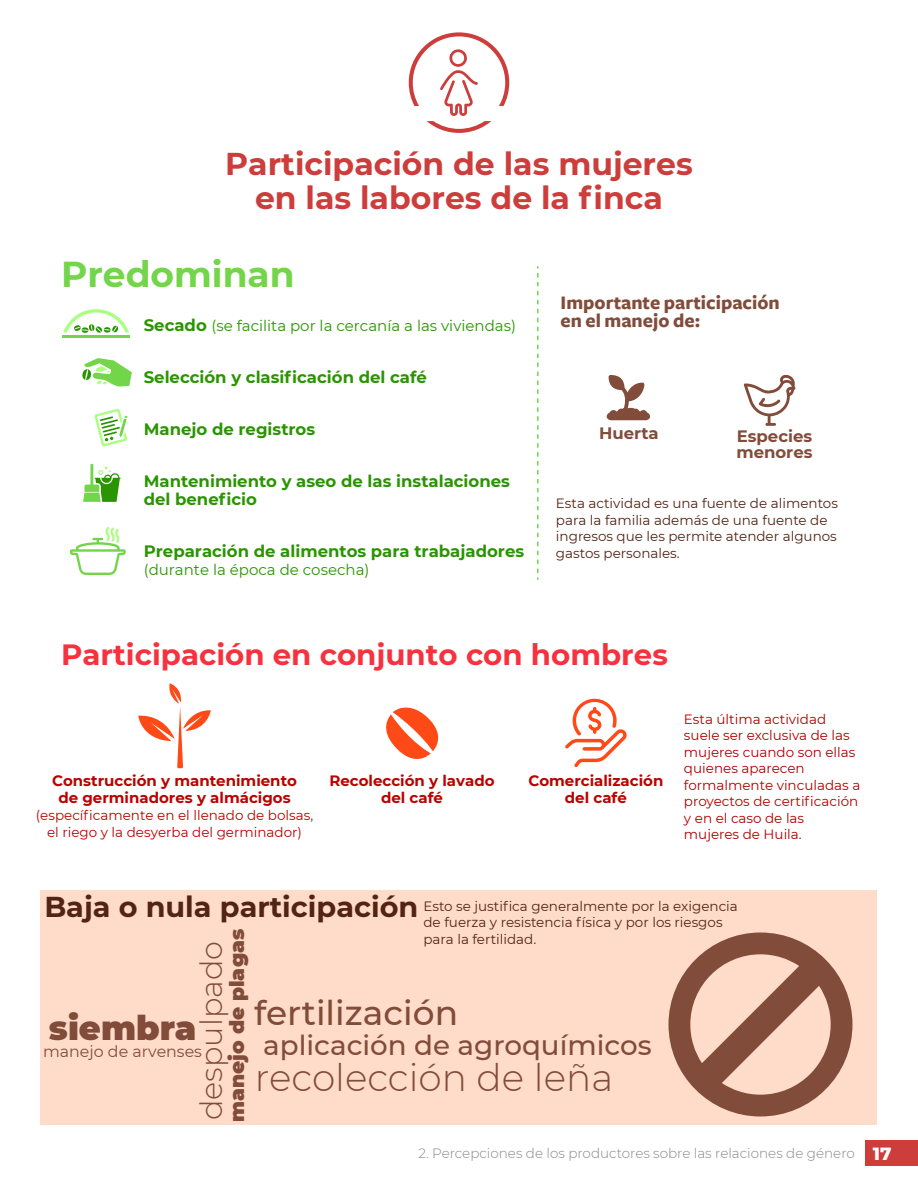
<style>
.page{position:relative;width:918px;height:1188px;background:#fff}
.page>*{position:absolute;margin:0;border:0;box-sizing:border-box;transform-origin:0 0}
.t1{font:300 37.5px "Montserrat";color:#814c3a}
.t2{font:700 36px "Montserrat";color:#72d54a}
.t3{font:500 34.5px "Montserrat";color:#814c3a}
.t4{font:900 33.75px "Montserrat";color:#814c3a}
.t5{font:700 31.5px/33.9px "Montserrat";color:#cc3d3b;text-align:center}
.t6{font:300 30.3px "Montserrat";color:#814c3a}
.t7{font:700 29.25px "Montserrat";color:#f7323f}
.t8{font:700 28.8px "Montserrat";color:#532415}
.t9{font:500 27.75px "Montserrat";color:#814c3a}
.t10{font:900 20.1px "Montserrat";color:#814c3a}
.t11{font:700 19.95px "Freight Sans";color:#814c3a}
.t12{font:700 16.5px/18.5px "Montserrat";color:#2a9500}
.t13{font:700 16.5px/16.5px "Montserrat";color:#814c3a}
.t14{font:15.9px "Montserrat";color:#814c3a}
.t15{font:700 15px/17px "Montserrat";color:#ba0300;text-align:center}
.t16{font:15px "Montserrat";color:#2a9500}
.t17{font:13.5px/16.5px "Montserrat";color:#532415}
.t18{font:13.5px/16.5px "Montserrat";color:#b00000}
.t19{font:13.5px/17px "Montserrat";color:#ba0300;text-align:center}
.t20{font:300 13.5px "Montserrat";color:#878787}
.s1{font-weight:700;font-size:16.5px}
.s2{font-weight:800;font-size:18px;color:#fff}
</style>
<div class="page">
<svg style="left:409px;top:32px;width:100px;height:101px"></svg>
<hr style="left:62px;top:335px;width:68px;height:3px;background:#72d54a">
<svg style="left:63px;top:309px;width:66px;height:24px"></svg>
<svg style="left:82px;top:358px;width:50px;height:29px"></svg>
<svg style="left:94px;top:409px;width:34px;height:38px"></svg>
<svg style="left:83px;top:464px;width:38px;height:38px"></svg>
<svg style="left:70px;top:527px;width:56px;height:48px"></svg>
<svg style="left:537px;top:266px;width:1px;height:314px"></svg>
<svg style="left:607px;top:375px;width:43px;height:45px"></svg>
<svg style="left:744px;top:375px;width:52px;height:51px"></svg>
<div style="left:40px;top:890px;width:838px;height:235px;background:#ffdcc9"></div>
<svg style="left:138px;top:683px;width:73px;height:85px"></svg>
<svg style="left:386px;top:707px;width:53px;height:52px"></svg>
<svg style="left:669px;top:933px;width:183px;height:183px"></svg>
<svg style="left:565px;top:698px;width:62px;height:69px"></svg>
<div style="left:865px;top:1140px;width:53px;height:25px;background:#cc3d3b"></div>
<h3 class="t5" style="left:225px;top:146px;width:469px">Participación de las mujeres en las labores de la finca</h3>
<h2 class="t2" style="left:61px;top:249px;width:235px">Predominan</h2>
<h3 class="t11" style="left:561px;top:292px;width:221px">Importante participación</h3>
<p class="t16" style="left:144px;top:315px;width:374px"><span class="s1">Secado</span> (se facilita por la cercanía a las viviendas)</p>
<h3 class="t11" style="left:561px;top:309px;width:141px">en el manejo de:</h3>
<p class="t12" style="left:144px;top:367px;width:285px">Selección y clasificación del café</p>
<p class="t12" style="left:144px;top:419px;width:173px">Manejo de registros</p>
<p class="t12" style="left:144px;top:471px;width:368px">Mantenimiento y aseo de las instalaciones del beneficio</p>
<p class="t12" style="left:144px;top:541px;width:382px">Preparación de alimentos para trabajadores</p>
<p class="t16" style="left:144px;top:560px;width:227px">(durante la época de cosecha)</p>
<p class="t13" style="left:599px;top:424px;width:61px">Huerta</p>
<p class="t13" style="left:736px;top:427px;width:78px">Especies menores</p>
<p class="t17" style="left:556px;top:495px;width:283px">Esta actividad es una fuente de alimentos para la familia además de una fuente de ingresos que les permite atender algunos gastos personales.</p>
<h3 class="t7" style="left:61px;top:634px;width:608px">Participación en conjunto con hombres</h3>
<p class="t15" style="left:52px;top:771px;width:246px">Construcción y mantenimiento de germinadores y almácigos</p>
<p class="t19" style="left:36px;top:806px;width:279px">(específicamente en el llenado de bolsas, el riego y la desyerba del germinador)</p>
<p class="t15" style="left:329px;top:771px;width:167px">Recolección y lavado del café</p>
<p class="t15" style="left:528px;top:771px;width:137px">Comercialización del café</p>
<p class="t18" style="left:684px;top:710px;width:178px">Esta última actividad suele ser exclusiva de las mujeres cuando son ellas quienes aparecen formalmente vinculadas a proyectos de certificación y en el caso de las mujeres de Huila.</p>
<h3 class="t8" style="left:44px;top:886px;width:376px">Baja o nula participación</h3>
<p class="t17" style="left:423px;top:897px;width:316px">Esto se justifica generalmente por la exigencia de fuerza y resistencia física y por los riesgos para la fertilidad.</p>
<h3 class="t10" style="left:222px;top:1122px;width:194px;rotate:-90deg">manejo de plagas</h3>
<h3 class="t6" style="left:191px;top:1120px;width:181px;rotate:-90deg">despulpado</h3>
<h3 class="t3" style="left:254px;top:989px;width:205px">fertilización</h3>
<h3 class="t4" style="left:49px;top:1002px;width:149px">siembra</h3>
<p class="t14" style="left:43px;top:1041px;width:160px">manejo de arvenses</p>
<h3 class="t9" style="left:263px;top:1026px;width:390px">aplicación de agroquímicos</h3>
<h1 class="t1" style="left:255px;top:1052px;width:360px">recolección de leña</h1>
<p class="t20" style="left:418px;top:1144px;width:475px">2. Percepciones de los productores sobre las relaciones de género <span class="s2">17</span></p>
</div>
